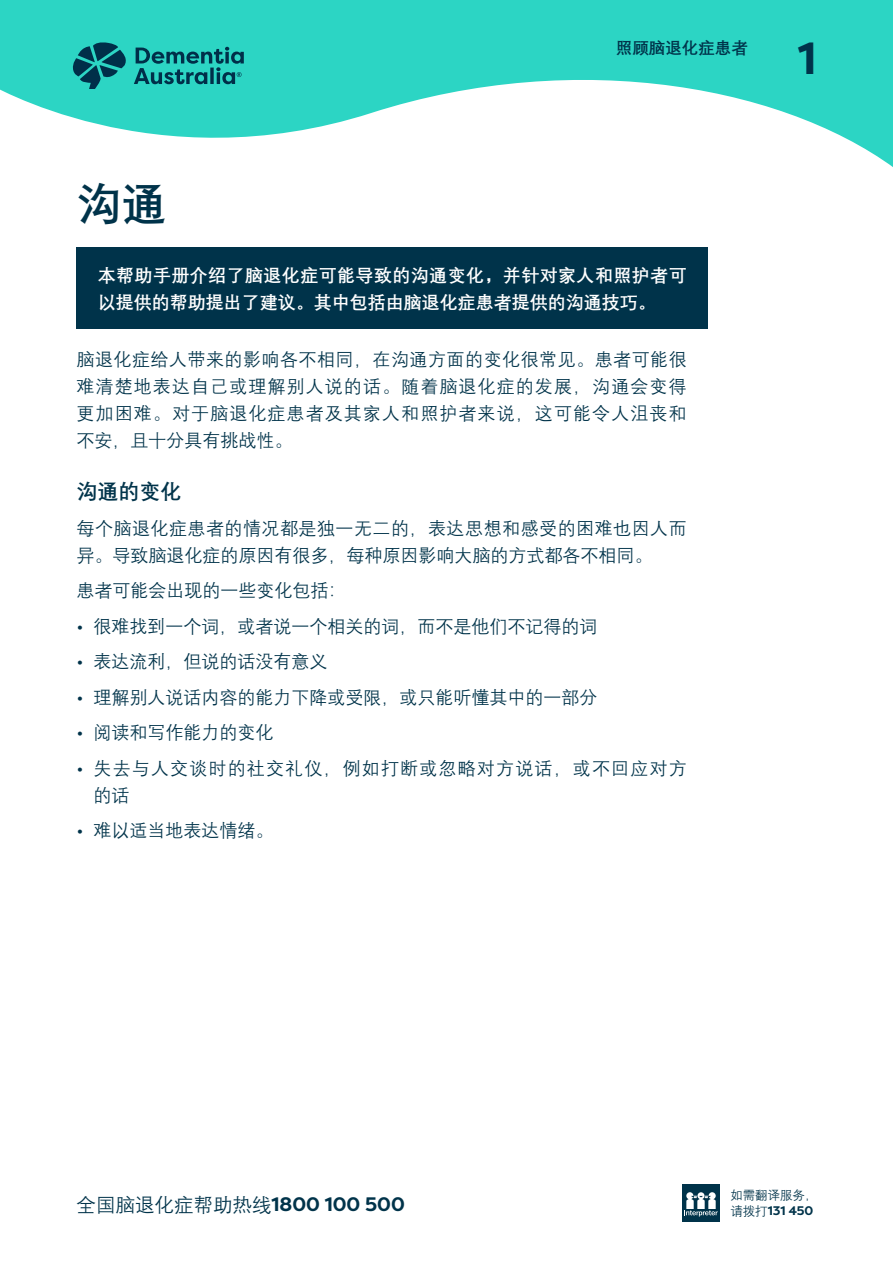
<style>
.page{position:relative;width:893px;height:1263px;background:#fff}
.page>*{position:absolute;margin:0;border:0;box-sizing:border-box;transform-origin:0 0}
.t1{font:700 45px "Deng Xian";color:#00334a}
.Running_Head{font:700 45px "Filson Pro";color:#00334a}
.t2{font:700 21px "Deng Xian";color:#00334a}
.t3{font:19.5px "Deng Xian";color:#00334a}
.t4{font:18px/27px "Deng Xian";color:#00334a;text-align:justify}
.t5{font:18px/27px "Deng Xian";letter-spacing:.03em;color:#00334a}
.t6{font:700 18px/27px "Deng Xian";letter-spacing:.025em;color:#fff}
.t7{font:18px/27px "Deng Xian";letter-spacing:.065em;color:#00334a}
.Running_Head-2{font:700 16.5px "Deng Xian";color:#00334a}
.t8{font:700 12.45px "Filson Pro";color:#00334a}
.t9{font:12.45px "Deng Xian";color:#00334a}
.s1{font-family:"Filson Pro"}
.s2{font-family:"Filson Pro";font-weight:700}
.s3{font-family:"Deng Xian";font-weight:400}
</style>
<div class="page">
<svg style="left:0;top:0;width:893px;height:167px;fill:#2cd5c4"></svg>
<svg style="left:72px;top:41px;width:172px;height:48px;background:#1d9e9b"></svg>
<div style="left:682px;top:1184px;width:38px;height:37px;background:#00334a"></div>
<svg style="left:684px;top:1192px;width:34px;height:24px"></svg>
<div style="left:77px;top:247px;width:631px;height:82px;background:#00334a"></div>
<p class="t1" style="left:77px;top:173px;width:92px">沟通</p>
<h1 class="Running_Head-2" style="left:616px;top:37px;width:133px">照顾脑退化症患者</h1>
<p class="t6" style="left:98px;top:261px;width:590px">本帮助手册介绍了脑退化症可能导致的沟通变化，并针对家人和照护者可以提供的帮助提出了建议。其中包括由脑退化症患者提供的沟通技巧。</p>
<p class="t4" style="left:77px;top:345px;width:612px">脑退化症给人带来的影响各不相同，在沟通方面的变化很常见。患者可能很难清楚地表达自己或理解别人说的话。随着脑退化症的发展，沟通会变得更加困难。对于脑退化症患者及其家人和照护者来说，这可能令人沮丧和不安，且十分具有挑战性。</p>
<p class="t2" style="left:77px;top:477px;width:107px">沟通的变化</p>
<p class="t5" style="left:77px;top:514px;width:612px">每个脑退化症患者的情况都是独一无二的，表达思想和感受的困难也因人而异。导致脑退化症的原因有很多，每种原因影响大脑的方式都各不相同。</p>
<p class="t4" style="left:77px;top:576px;width:272px">患者可能会出现的一些变化包括：</p>
<p class="t4" style="left:77px;top:612px;width:523px"><span class="s1">•</span> 很难找到一个词，或者说一个相关的词，而不是他们不记得的词</p>
<p class="t4" style="left:77px;top:647px;width:253px"><span class="s1">•</span> 表达流利，但说的话没有意义</p>
<p class="t4" style="left:77px;top:683px;width:523px"><span class="s1">•</span> 理解别人说话内容的能力下降或受限，或只能听懂其中的一部分</p>
<p class="t4" style="left:77px;top:718px;width:199px"><span class="s1">•</span> 阅读和写作能力的变化</p>
<p class="t7" style="left:94px;top:754px;width:595px;text-indent:-17px"><span class="s1">•</span> 失去与人交谈时的社交礼仪，例如打断或忽略对方说话，或不回应对方的话</p>
<p class="t4" style="left:77px;top:816px;width:199px"><span class="s1">•</span> 难以适当地表达情绪。</p>
<h1 class="Running_Head" style="left:798px;top:30px;width:20px">1</h1>
<p class="t3" style="left:77px;top:1192px;width:330px">全国脑退化症帮助热线<span class="s2">1800 100 500</span></p>
<p class="t9" style="left:730px;top:1187px;width:89px">如需翻译服务，</p>
<p class="t8" style="left:730px;top:1203px;width:85px"><span class="s3">请拨打</span>131 450</p>
</div>
